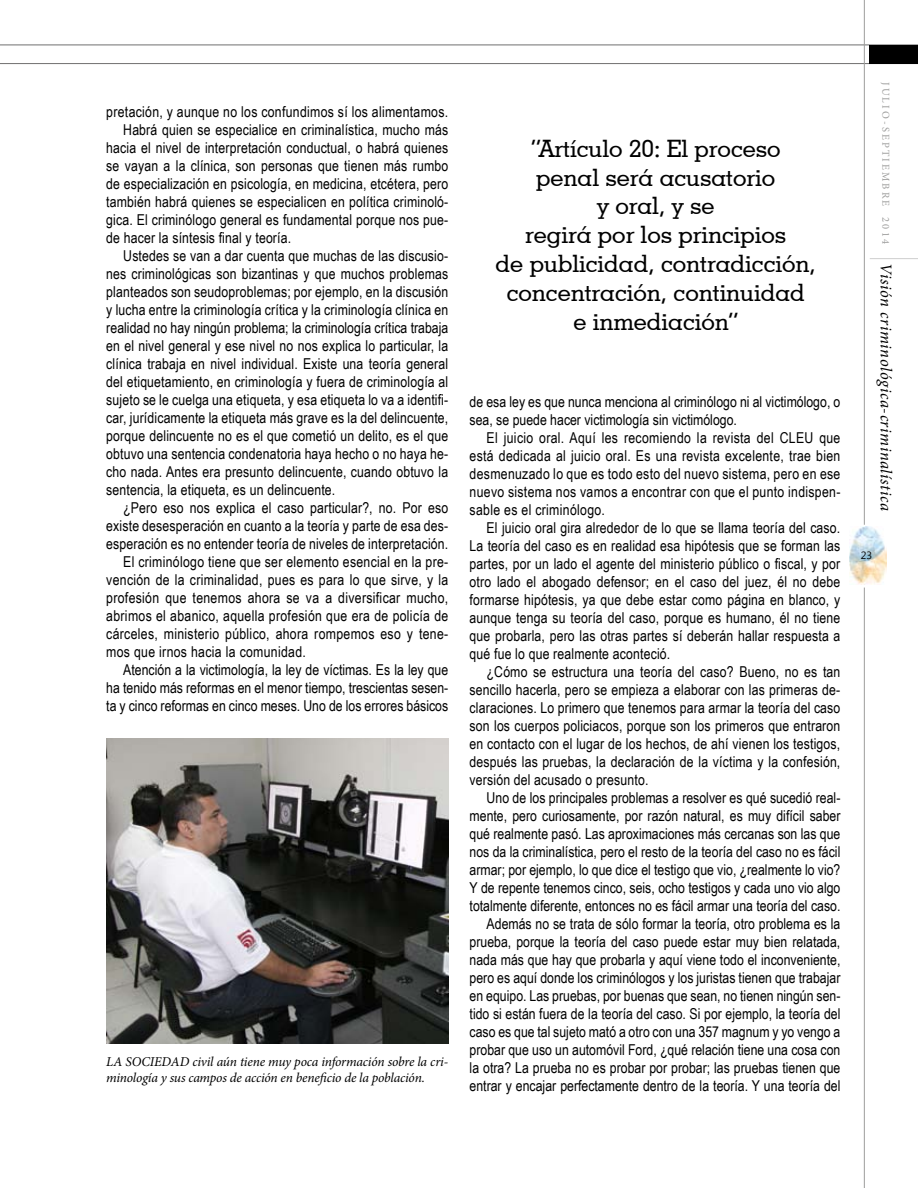
<style>
.page{position:relative;width:918px;height:1188px;background:#fff}
.page>*{position:absolute;margin:0;border:0;box-sizing:border-box;transform-origin:0 0}
.t1{font:500 24px/28.8px "Geometric Slab 703 BT";color:#000;text-align:center}
.t2{font:italic 16.5px "Minion Pro";letter-spacing:.03em;color:#000}
.t3{font:15px/18px "Arial Narrow";letter-spacing:.01em;color:#000;text-align:justify}
.t4{font:italic 13.5px/16.2px "Minion Pro";letter-spacing:-.015em;color:#000}
.t5{font:10.5px "Segoe UI";color:#000}
.s1{font-style:normal;font-size:10.5px;color:#9d9d9c}
</style>
<div class="page">
<img style="left:849px;top:527px;width:37px;height:57px">
<hr style="left:870px;top:258px;width:48px;height:1px;background:#cecece">
<hr style="left:0;top:63px;width:918px;height:1px;background:#706f6f">
<hr style="left:0;top:45px;width:918px;height:1px;background:#706f6f">
<hr style="left:864px;top:0;width:1px;height:525px;background:#9d9d9c">
<hr style="left:864px;top:588px;width:1px;height:600px;background:#9d9d9c">
<div style="left:870px;top:45px;width:48px;height:19px;background:#000"></div>
<img style="left:106px;top:738px;width:342px;height:306px">
<p class="t3" style="left:106px;top:102px;width:344px">pretación, y aunque no los confundimos sí los alimentamos.</p>
<p class="t3" style="left:123px;top:120px;width:327px">Habrá quien se especialice en criminalística, mucho más</p>
<p class="t3" style="left:106px;top:138px;width:343px">hacia el nivel de interpretación conductual, o habrá quienes</p>
<p class="t3" style="left:106px;top:156px;width:344px">se vayan a la clínica, son personas que tienen más rumbo</p>
<p class="t3" style="left:106px;top:174px;width:344px">de especialización en psicología, en medicina, etcétera, pero</p>
<p class="t3" style="left:106px;top:192px;width:344px">también habrá quienes se especialicen en política criminoló-</p>
<p class="t3" style="left:106px;top:210px;width:343px">gica. El criminólogo general es fundamental porque nos pue-</p>
<p class="t3" style="left:106px;top:228px;width:186px">de hacer la síntesis final y teoría.</p>
<p class="t3" style="left:123px;top:246px;width:326px">Ustedes se van a dar cuenta que muchas de las discusio-</p>
<p class="t3" style="left:106px;top:264px;width:343px">nes criminológicas son bizantinas y que muchos problemas</p>
<p class="t3" style="left:106px;top:282px;width:344px">planteados son seudoproblemas; por ejemplo, en la discusión</p>
<p class="t3" style="left:106px;top:300px;width:343px">y lucha entre la criminología crítica y la criminología clínica en</p>
<p class="t3" style="left:106px;top:318px;width:344px">realidad no hay ningún problema; la criminología crítica trabaja</p>
<p class="t3" style="left:106px;top:336px;width:344px">en el nivel general y ese nivel no nos explica lo particular, la</p>
<p class="t3" style="left:106px;top:354px;width:343px">clínica trabaja en nivel individual. Existe una teoría general</p>
<p class="t3" style="left:106px;top:372px;width:344px">del etiquetamiento, en criminología y fuera de criminología al</p>
<p class="t3" style="left:106px;top:390px;width:343px">sujeto se le cuelga una etiqueta, y esa etiqueta lo va a identifi-</p>
<p class="t3" style="left:106px;top:408px;width:344px">car, jurídicamente la etiqueta más grave es la del delincuente,</p>
<p class="t3" style="left:106px;top:426px;width:344px">porque delincuente no es el que cometió un delito, es el que</p>
<p class="t3" style="left:106px;top:444px;width:344px">obtuvo una sentencia condenatoria haya hecho o no haya he-</p>
<p class="t3" style="left:106px;top:462px;width:344px">cho nada. Antes era presunto delincuente, cuando obtuvo la</p>
<p class="t3" style="left:106px;top:480px;width:231px">sentencia, la etiqueta, es un delincuente.</p>
<p class="t3" style="left:123px;top:498px;width:327px">¿Pero eso nos explica el caso particular?, no. Por eso</p>
<p class="t3" style="left:106px;top:516px;width:344px">existe desesperación en cuanto a la teoría y parte de esa des-</p>
<p class="t3" style="left:106px;top:534px;width:344px">esperación es no entender teoría de niveles de interpretación.</p>
<p class="t3" style="left:123px;top:552px;width:327px">El criminólogo tiene que ser elemento esencial en la pre-</p>
<p class="t3" style="left:106px;top:570px;width:344px">vención de la criminalidad, pues es para lo que sirve, y la</p>
<p class="t3" style="left:106px;top:588px;width:344px">profesión que tenemos ahora se va a diversificar mucho,</p>
<p class="t3" style="left:106px;top:606px;width:344px">abrimos el abanico, aquella profesión que era de policía de</p>
<p class="t3" style="left:106px;top:624px;width:343px">cárceles, ministerio público, ahora rompemos eso y tene-</p>
<p class="t3" style="left:106px;top:642px;width:201px">mos que irnos hacia la comunidad.</p>
<p class="t3" style="left:123px;top:660px;width:327px">Atención a la victimología, la ley de víctimas. Es la ley que</p>
<p class="t3" style="left:106px;top:678px;width:344px">ha tenido más reformas en el menor tiempo, trescientas sesen-</p>
<p class="t3" style="left:106px;top:696px;width:344px">ta y cinco reformas en cinco meses. Uno de los errores básicos</p>
<p class="t4" style="left:106px;top:1053px;width:344px">LA SOCIEDAD civil aún tiene muy poca información sobre la cri&shy;minología y sus campos de acción en beneficio de la población.</p>
<h1 class="t1" style="left:496px;top:134px;width:322px">“Artículo 20: El proceso<br>penal será acusatorio<br>y oral, y se<br>regirá por los principios<br>de publicidad, contradicción, concentración, continuidad<br>e inmediación”</h1>
<p class="t3" style="left:470px;top:392px;width:372px">de esa ley es que nunca menciona al criminólogo ni al victimólogo, o sea, se puede hacer victimología sin victimólogo.</p>
<p class="t3" style="left:470px;top:428px;width:372px;text-indent:17px">El juicio oral. Aquí les recomiendo la revista del CLEU que está dedicada al juicio oral. Es una revista excelente, trae bien desmenuzado lo que es todo esto del nuevo sistema, pero en ese nuevo sistema nos vamos a encontrar con que el punto indispen&shy;sable es el criminólogo.</p>
<p class="t3" style="left:470px;top:518px;width:372px;text-indent:17px">El juicio oral gira alrededor de lo que se llama teoría del caso.<br>La teoría del caso es en realidad esa hipótesis que se forman las partes, por un lado el agente del ministerio público o fiscal, y por otro lado el abogado defensor; en el caso del juez, él no debe formarse hipótesis, ya que debe estar como página en blanco, y aunque tenga su teoría del caso, porque es humano, él no tiene que probarla, pero las otras partes sí deberán hallar respuesta a qué fue lo que realmente aconteció.</p>
<p class="t3" style="left:470px;top:662px;width:372px;text-indent:17px">¿Cómo se estructura una teoría del caso? Bueno, no es tan sencillo hacerla, pero se empieza a elaborar con las primeras de&shy;claraciones. Lo primero que tenemos para armar la teoría del caso son los cuerpos policiacos, porque son los primeros que entraron en contacto con el lugar de los hechos, de ahí vienen los testigos, después las pruebas, la declaración de la víctima y la confesión, versión del acusado o presunto.</p>
<p class="t3" style="left:470px;top:788px;width:372px;text-align:right">Uno de los principales problemas a resolver es qué sucedió real&shy;mente, pero curiosamente, por razón natural, es muy difícil saber qué realmente pasó. Las aproximaciones más cercanas son las que nos da la criminalística, pero el resto de la teoría del caso no es fácil armar; por ejemplo, lo que dice el testigo que vio, ¿realmente lo vio?<br>Y de repente tenemos cinco, seis, ocho testigos y cada uno vio algo totalmente diferente, entonces no es fácil armar una teoría del caso.<br>Además no se trata de sólo formar la teoría, otro problema es la prueba, porque la teoría del caso puede estar muy bien relatada, nada más que hay que probarla y aquí viene todo el inconveniente, pero es aquí donde los criminólogos y los juristas tienen que trabajar en equipo. Las pruebas, por buenas que sean, no tienen ningún sen&shy;tido si están fuera de la teoría del caso. Si por ejemplo, la teoría del caso es que tal sujeto mató a otro con una 357 magnum y yo vengo a probar que uso un automóvil Ford, ¿qué relación tiene una cosa con la otra? La prueba no es probar por probar; las pruebas tienen que entrar y encajar perfectamente dentro de la teoría. Y una teoría del</p>
<p class="t2" style="left:897px;top:82px;width:430px;rotate:90deg"><span class="s1">J U L IO - SE P T I E M B RE 2 0 1 4</span> Visión criminológica-criminalística</p>
<p class="t5" style="left:861px;top:548px;width:13px">23</p>
</div>
